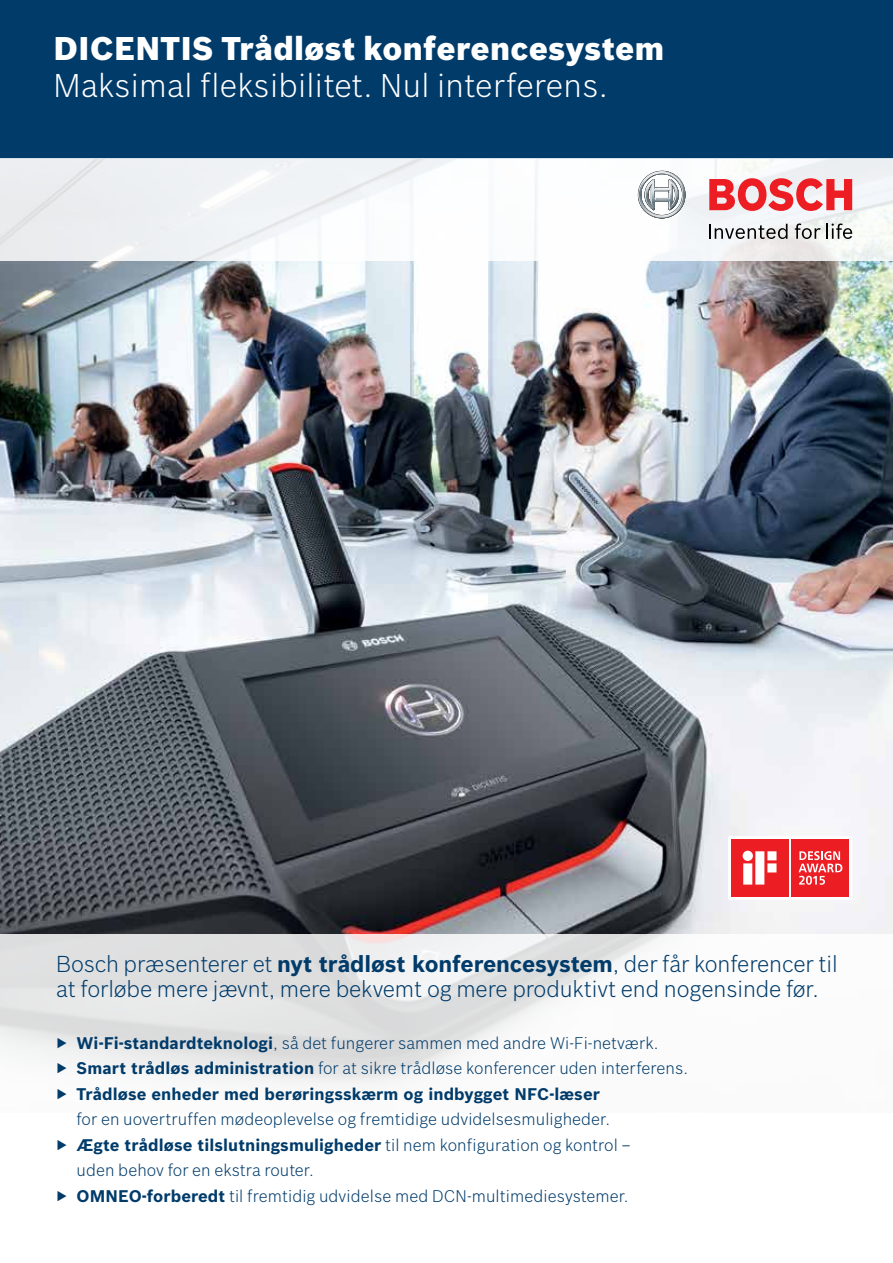
<style>
.page{position:relative;width:893px;height:1263px;background:#fff}
.page>*{position:absolute;margin:0;border:0;box-sizing:border-box;transform-origin:0 0}
.t1{font:300 32.1px "Bosch Sans";letter-spacing:.01em;color:#fff}
.t2{font:900 32.1px "Bosch Sans";letter-spacing:.01em;color:#fff}
.t3{font:300 22.5px/25.5px "Bosch Sans";letter-spacing:-.005em;color:#003b6a}
.t4{font:300 16.5px "Bosch Sans";letter-spacing:.005em;color:#003b6a}
.t5{font:700 16.5px "Bosch Sans";letter-spacing:.005em;color:#003b6a}
.s1{font-weight:700}
.s2{font-weight:300}
</style>
<div class="page">
<img style="left:0;top:261px;width:893px;height:673px">
<div style="left:0;top:0;width:893px;height:159px;background:#003b6a"></div>
<svg style="left:0;top:934px;width:665px;height:150px"></svg>
<div style="left:0;top:159px;width:893px;height:102px;background:#f3f6f8"></div>
<svg style="left:638px;top:171px;width:47px;height:47px"></svg>
<svg style="left:709px;top:224px;width:78px;height:15px"></svg>
<svg style="left:795px;top:223px;width:57px;height:16px"></svg>
<svg style="left:709px;top:178px;width:143px;height:33px"></svg>
<div style="left:728px;top:836px;width:124px;height:64px;background:#fff"></div>
<div style="left:731px;top:839px;width:58px;height:58px;background:#ed1d24"></div>
<svg style="left:743px;top:851px;width:33px;height:33px"></svg>
<div style="left:792px;top:839px;width:57px;height:58px;background:#ed1d24"></div>
<svg style="left:798px;top:851px;width:44px;height:34px"></svg>
<h1 class="t2" style="left:54px;top:24px;width:612px">DICENTIS Trådløst konferencesystem</h1>
<h1 class="t1" style="left:54px;top:63px;width:556px">Maksimal fleksibilitet. Nul interferens.</h1>
<h2 class="t3" style="left:56px;top:949px;width:783px">Bosch præsenterer et <span class="s1">nyt trådløst konferencesystem</span>, der får konferencer til at forløbe mere jævnt, mere bekvemt og mere produktivt end nogensinde før.</h2>
<p class="t4" style="left:56px;top:1031px;width:604px">▶ <span class="s1">Wi-Fi-standardteknologi</span>, så det fungerer sammen med andre Wi-Fi-netværk.</p>
<p class="t4" style="left:56px;top:1057px;width:633px">▶ <span class="s1">Smart trådløs administration</span> for at sikre trådløse konferencer uden interferens.</p>
<p class="t5" style="left:56px;top:1081px;width:545px"><span class="s2">▶</span> Trådløse enheder med berøringsskærm og indbygget NFC-læser</p>
<p class="t4" style="left:77px;top:1108px;width:535px">for en uovertruffen mødeoplevelse og fremtidige udvidelsesmuligheder.</p>
<p class="t5" style="left:56px;top:1132px;width:576px"><span class="s2">▶</span> Ægte trådløse tilslutningsmuligheder <span class="s2">til nem konfiguration og kontrol –</span></p>
<p class="t4" style="left:77px;top:1159px;width:239px">uden behov for en ekstra router.</p>
<p class="t4" style="left:56px;top:1184px;width:574px">▶ <span class="s1">OMNEO-forberedt</span> til fremtidig udvidelse med DCN-multimediesystemer.</p>
</div>
